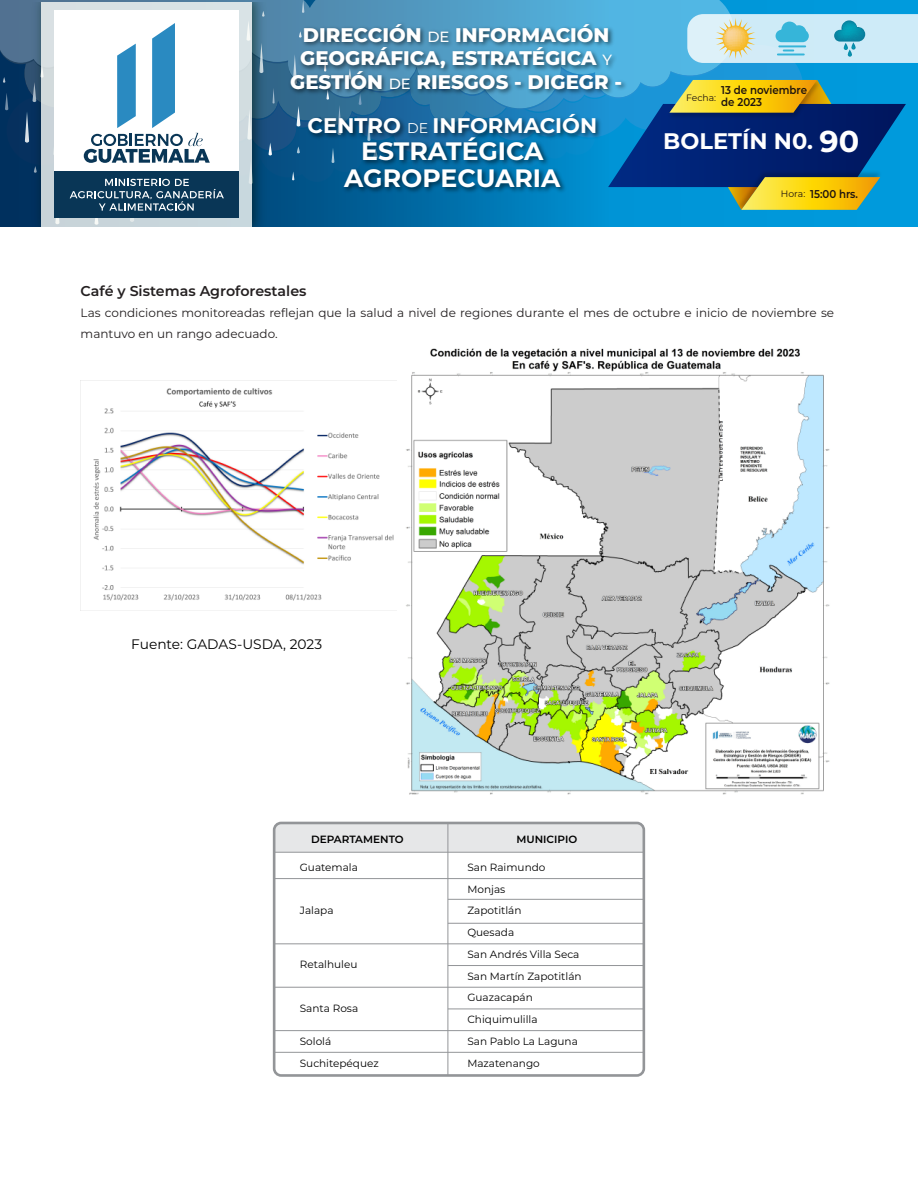
<style>
.page{position:relative;width:918px;height:1188px;background:#fff}
.page>*{position:absolute;margin:0;border:0;box-sizing:border-box;transform-origin:0 0}
.t1{font:700 25.2px/27px "Montserrat";color:#fff;text-align:center}
.t2{font:700 22.5px "Montserrat";color:#fff}
.t3{font:700 21.15px "Montserrat";color:#fff}
.t4{font:800 19.65px/23.7px "Montserrat";color:#fff;text-align:center}
.t5{font:600 14.25px "Montserrat";color:#231f20}
.t6{font:13.8px "Montserrat";color:#000}
.t7{font:12px/21px "Montserrat";color:#231f20}
.t8{font:600 11.4px/11.7px "Montserrat";color:#1f140f;scale:.9 1}
.t9{font:10.5px/21.8px "Montserrat";color:#000}
.t10{font:600 10.5px "Montserrat";color:#000}
.t11{font:9.3px "Montserrat";letter-spacing:-.005em;color:#1f140f}
.s1{font-weight:500;font-size:14.85px}
.s2{font-weight:400;font-size:14.1px}
.s3{font-size:30.15px}
.s4{font-weight:400;font-size:9.3px}
</style>
<div class="page">
<img style="left:81px;top:380px;width:316px;height:221px">
<img style="left:406px;top:348px;width:424px;height:447px">
<div style="left:274px;top:823px;width:370px;height:29px;background:#e6e7e8"></div>
<div style="left:273px;top:822px;width:372px;height:255px;border:3px solid #939598;border-radius:7px"></div>
<hr style="left:274px;top:878px;width:370px;height:1px;background:#939598">
<hr style="left:274px;top:852px;width:370px;height:1px;background:#939598">
<hr style="left:274px;top:987px;width:370px;height:1px;background:#939598">
<hr style="left:274px;top:943px;width:370px;height:1px;background:#939598">
<hr style="left:274px;top:1030px;width:370px;height:1px;background:#939598">
<hr style="left:274px;top:1052px;width:370px;height:1px;background:#939598">
<hr style="left:448px;top:823px;width:1px;height:252px;background:#939598">
<hr style="left:448px;top:899px;width:196px;height:1px;background:#939598">
<hr style="left:448px;top:965px;width:196px;height:1px;background:#939598">
<hr style="left:448px;top:1009px;width:196px;height:1px;background:#939598">
<hr style="left:448px;top:923px;width:196px;height:1px;background:#939598">
<svg style="left:0;top:211px;width:918px;height:16px;background:#007bb7"></svg>
<div style="left:41px;top:2px;width:211px;height:225px;background:#c8d5db"></div>
<div style="left:55px;top:171px;width:184px;height:47px;background:#093656"></div>
<img style="left:735px;top:211px;width:149px;height:1px">
<svg style="left:0;top:0;width:918px;height:211px;background:#548eac"></svg>
<h3 class="t4" style="left:290px;top:22px;width:333px">DIRECCIÓN <span class="s1">DE</span> INFORMACIÓN<br>GEOGRÁFICA, ESTRATÉGICA <span class="s1">Y<br></span>GESTIÓN <span class="s1">DE</span> RIESGOS - DIGEGR -</h3>
<h3 class="t3" style="left:308px;top:111px;width:291px">CENTRO <span class="s2">DE</span> INFORMACIÓN</h3>
<h1 class="t1" style="left:344px;top:136px;width:218px">ESTRATÉGICA<br>AGROPECUARIA</h1>
<p class="t8" style="left:721px;top:84px;width:97px">13 de noviembre de 2023</p>
<p class="t11" style="left:686px;top:91px;width:32px">Fecha:</p>
<h2 class="t2" style="left:663px;top:125px;width:197px">BOLETÍN N0. <span class="s3">90</span></h2>
<p class="t8" style="left:781px;top:187px;width:87px"><span class="s4">Hora:</span> 15:00 hrs.</p>
<h3 class="t5" style="left:81px;top:281px;width:227px">Café y Sistemas Agroforestales</h3>
<p class="t7" style="left:81px;top:302px;width:755px">Las condiciones monitoreadas reflejan que la salud a nivel de regiones durante el mes de octubre e inicio de noviembre se mantuvo en un rango adecuado.</p>
<h3 class="t6" style="left:131px;top:635px;width:192px">Fuente: GADAS-USDA, 2023</h3>
<p class="t10" style="left:516px;top:832px;width:62px">MUNICIPIO</p>
<p class="t10" style="left:311px;top:832px;width:94px">DEPARTAMENTO</p>
<p class="t9" style="left:300px;top:856px;width:60px">Guatemala</p>
<p class="t9" style="left:467px;top:856px;width:116px">San Raimundo<br>Monjas<br>Zapotitlán<br>Quesada<br>San Andrés Villa Seca<br>San Martín Zapotitlán<br>Guazacapán<br>Chiquimulilla<br>San Pablo La Laguna<br>Mazatenango</p>
<p class="t9" style="left:300px;top:899px;width:35px">Jalapa</p>
<p class="t9" style="left:300px;top:953px;width:59px">Retalhuleu</p>
<p class="t9" style="left:300px;top:997px;width:60px">Santa Rosa</p>
<p class="t9" style="left:300px;top:1029px;width:80px;line-height:22.5px">Sololá<br>Suchitepéquez</p>
</div>
